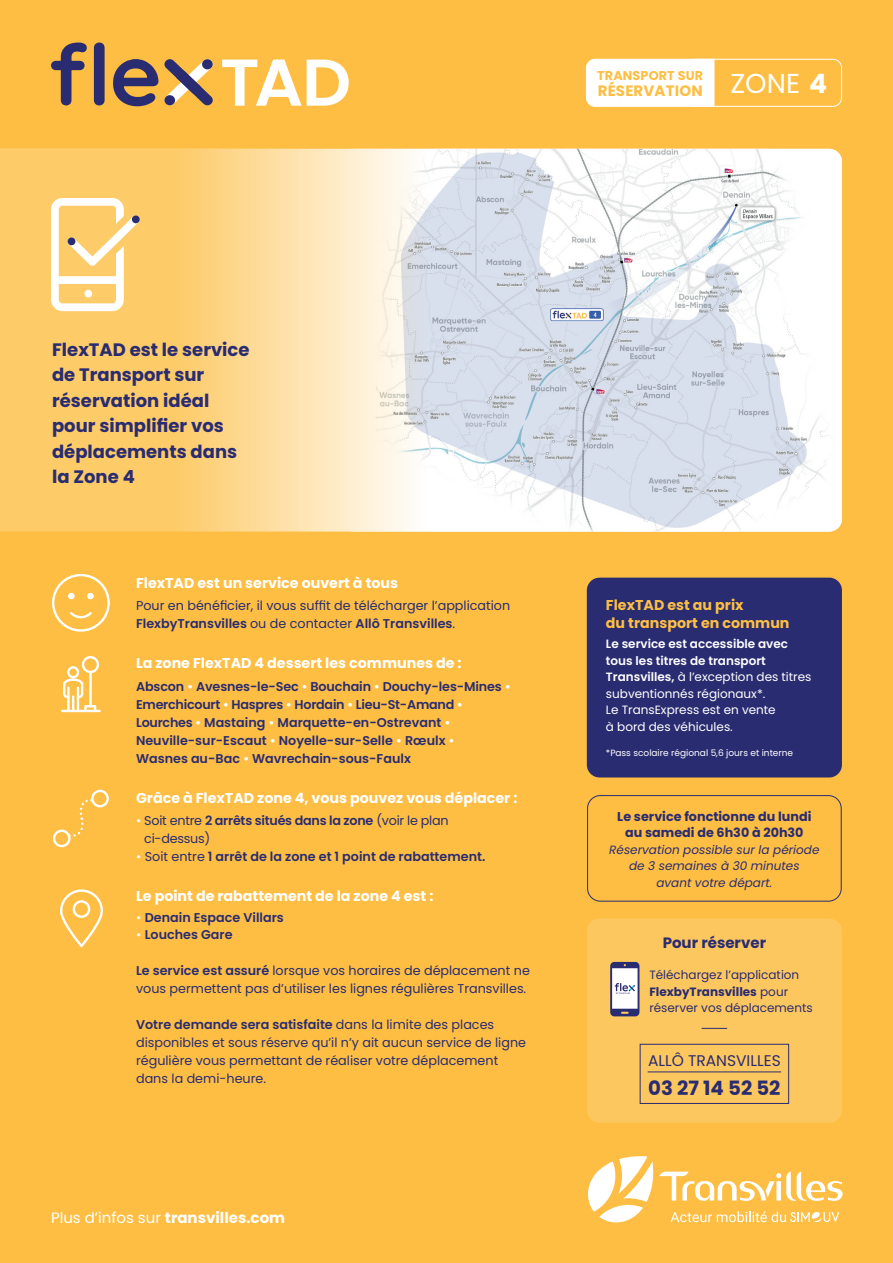
<style>
.page{position:relative;width:893px;height:1263px;background:#fdbe43}
.page>*{position:absolute;margin:0;border:0;box-sizing:border-box;transform-origin:0 0}
.t1{font:27.3px "Poppins";color:#fff}
.t2{font:700 19.65px "Poppins";color:#2a2c72}
.t3{font:700 18px/25.5px "Poppins";color:#2a2c72}
.t4{font:15.45px "Poppins";color:#2a2c72}
.t5{font:700 15px "Poppins";color:#fff}
.t6{font:700 15px "Poppins";color:#2a2c72}
.t7{font:700 15px "Poppins";letter-spacing:.01em;color:#fdbe43}
.t8{font:700 14.25px "Poppins";color:#fff}
.t9{font:700 14.25px/18px "Poppins";color:#fdbe43}
.t10{font:12.75px/18px "Poppins";color:#2a2c72}
.t11{font:600 12.75px/18px "Poppins";color:#2a2c72}
.t12{font:12.75px/18px "Poppins";letter-spacing:-.02em;color:#2a2c72}
.t13{font:700 12.75px/16.5px "Poppins";color:#2a2c72;text-align:center}
.t14{font:700 12.75px "Poppins";letter-spacing:.01em;color:#fdbe43}
.t15{font:12px/16.5px "Poppins";color:#fff}
.t16{font:italic 12px/16.5px "Poppins";color:#2a2c72;text-align:center}
.t17{font:12px/16.5px "Poppins";color:#2a2c72}
.t18{font:9px "Poppins";color:#fff}
.s1{font-weight:700;font-size:26.7px}
.s2{font-weight:600}
.s3{color:#fff}
.s4{font-weight:400;color:#fff}
.s5{font-weight:400}
.s6{font-weight:700}
</style>
<div class="page">
<svg style="left:222px;top:60px;width:127px;height:46px"></svg>
<svg style="left:51px;top:43px;width:54px;height:62px"></svg>
<svg style="left:113px;top:59px;width:45px;height:47px"></svg>
<svg style="left:164px;top:59px;width:49px;height:46px"></svg>
<div style="left:202px;top:59px;width:11px;height:10px;background:#2a2c72;border-radius:50%"></div>
<div style="left:164px;top:95px;width:11px;height:10px;background:#2a2c72;border-radius:50%"></div>
<svg style="left:588px;top:1156px;width:254px;height:67px"></svg>
<div style="left:587px;top:918px;width:255px;height:205px;background:#fdc75f;border-radius:13px"></div>
<div style="left:640px;top:1044px;width:149px;height:60px;border:1px solid #2a2c72"></div>
<hr style="left:648px;top:1072px;width:133px;height:1px;background:#2a2c72">
<svg style="left:702px;top:1028px;width:25px;height:1px"></svg>
<svg style="left:610px;top:962px;width:29px;height:54px;background:#b1b1c7"></svg>
<div style="left:587px;top:795px;width:255px;height:106px;border:1px solid #2a2c72;border-radius:13px"></div>
<div style="left:587px;top:578px;width:255px;height:199px;background:#2a2c72;border-radius:13px"></div>
<div style="left:685px;top:59px;width:157px;height:48px;border:1px solid #fff;border-radius:9px"></div>
<div style="left:586px;top:59px;width:129px;height:48px;background:#fff"></div>
<div style="left:52px;top:574px;width:58px;height:58px;border:2px solid #fff;border-radius:50%"></div>
<svg style="left:70px;top:612px;width:22px;height:7px"></svg>
<svg style="left:68px;top:593px;width:25px;height:6px"></svg>
<div style="left:87px;top:593px;width:7px;height:6px;background:#fff;border-radius:50%"></div>
<div style="left:67px;top:666px;width:12px;height:12px;border:2px solid #fff;border-radius:50%"></div>
<div style="left:82px;top:656px;width:17px;height:17px;border:2px solid #fff;border-radius:50%"></div>
<svg style="left:62px;top:677px;width:22px;height:33px"></svg>
<div style="left:84px;top:705px;width:12px;height:7px;border:2px solid #fff"></div>
<hr style="left:89px;top:672px;width:3px;height:34px;background:#fff">
<hr style="left:62px;top:710px;width:38px;height:2px;background:#fff">
<div style="left:53px;top:829px;width:18px;height:18px;border:2px solid #fff;border-radius:50%"></div>
<div style="left:91px;top:790px;width:18px;height:17px;border:2px solid #fff;border-radius:50%"></div>
<svg style="left:67px;top:798px;width:27px;height:40px"></svg>
<svg style="left:60px;top:889px;width:43px;height:58px"></svg>
<div style="left:73px;top:900px;width:17px;height:18px;border:2px solid #fff;border-radius:50%"></div>
<img style="left:527px;top:149px;width:307px;height:382px">
<svg style="left:0;top:149px;width:527px;height:382px;background:#f5dba7"></svg>
<svg style="left:51px;top:198px;width:89px;height:113px;background:#fddc9c"></svg>
<svg style="left:67px;top:237px;width:9px;height:9px"></svg>
<div style="left:132px;top:215px;width:8px;height:9px;background:#2a2c72;border-radius:3px"></div>
<p class="t14" style="left:597px;top:68px;width:107px">TRANSPORT SUR</p>
<p class="t7" style="left:598px;top:82px;width:106px">RÉSERVATION</p>
<h1 class="t1" style="left:730px;top:67px;width:98px">ZONE <span class="s1">4</span></h1>
<h3 class="t3" style="left:52px;top:337px;width:199px">FlexTAD est le service de Transport sur réservation idéal pour simplifier vos déplacements dans la Zone 4</h3>
<p class="t8" style="left:136px;top:575px;width:264px">FlexTAD est un service ouvert à tous</p>
<p class="t10" style="left:136px;top:597px;width:376px">Pour en bénéficier, il vous suffit de télécharger l’application<br><span class="s2">FlexbyTransvilles</span> ou de contacter <span class="s2">Allô Transvilles</span>.</p>
<p class="t8" style="left:136px;top:655px;width:327px">La zone FlexTAD 4 dessert les communes de :</p>
<p class="t11" style="left:136px;top:677px;width:376px">Abscon <span class="s3">•</span> Avesnes-le-Sec <span class="s3">•</span> Bouchain <span class="s3">•</span> Douchy-les-Mines <span class="s3">• </span>Emerchicourt <span class="s3">•</span> Haspres <span class="s3">•</span> Hordain <span class="s3">•</span> Lieu-St-Amand <span class="s3">• </span>Lourches <span class="s3">•</span> Mastaing <span class="s3">•</span> Marquette-en-Ostrevant <span class="s3">• </span>Neuville-sur-Escaut <span class="s3">•</span> Noyelle-sur-Selle <span class="s3">•</span> Rœulx <span class="s3">•<br></span>Wasnes au-Bac <span class="s3">•</span> Wavrechain-sous-Faulx</p>
<p class="t8" style="left:136px;top:790px;width:383px">Grâce à FlexTAD zone 4, vous pouvez vous déplacer :</p>
<p class="t12" style="left:144px;top:812px;width:306px;text-indent:-8px"><span class="s3">•</span> Soit entre <span class="s2">2 arrêts situés dans la zone</span> (voir le plan ci-dessus)</p>
<p class="t11" style="left:136px;top:848px;width:351px"><span class="s4">•</span> <span class="s5">Soit entre</span> 1 arrêt de la zone et 1 point de rabattement.</p>
<p class="t8" style="left:136px;top:888px;width:299px">Le point de rabattement de la zone 4 est :</p>
<p class="t11" style="left:136px;top:909px;width:149px"><span class="s4">•</span> Denain Espace Villars</p>
<p class="t11" style="left:136px;top:925px;width:98px"><span class="s4">•</span> Louches Gare</p>
<p class="t10" style="left:136px;top:961px;width:395px"><span class="s2">Le service est assuré</span> lorsque vos horaires de déplacement ne vous permettent pas d’utiliser les lignes régulières Transvilles.</p>
<p class="t10" style="left:136px;top:1015px;width:391px"><span class="s2">Votre demande sera satisfaite</span> dans la limite des places disponibles et sous réserve qu’il n’y ait aucun service de ligne régulière vous permettant de réaliser votre déplacement dans la demi-heure.</p>
<p class="t5" style="left:51px;top:1208px;width:236px"><span class="s5">Plus d’infos sur</span> transvilles.com</p>
<p class="t9" style="left:606px;top:596px;width:185px">FlexTAD est au prix<br>du transport en commun</p>
<p class="t15" style="left:606px;top:636px;width:207px"><span class="s2">Le service est accessible avec tous les titres de transport<br>Transvilles,</span> à l’exception des titres subventionnés régionaux*.<br>Le TransExpress est en vente<br>à bord des véhicules.</p>
<p class="t18" style="left:606px;top:747px;width:189px">*Pass scolaire régional 5,6 jours et interne</p>
<p class="t13" style="left:617px;top:808px;width:196px">Le service fonctionne du lundi au samedi de 6h30 à 20h30</p>
<p class="t16" style="left:609px;top:841px;width:212px">Réservation possible sur la période de 3 semaines à 30 minutes<br>avant votre départ.</p>
<p class="t6" style="left:663px;top:934px;width:105px">Pour réserver</p>
<p class="t17" style="left:649px;top:967px;width:165px">Téléchargez l’application<br><span class="s6">FlexbyTransvilles</span> pour réserver vos déplacements</p>
<p class="t4" style="left:648px;top:1051px;width:134px">ALLÔ TRANSVILLES</p>
<h2 class="t2" style="left:648px;top:1076px;width:134px">03 27 14 52 52</h2>
</div>
